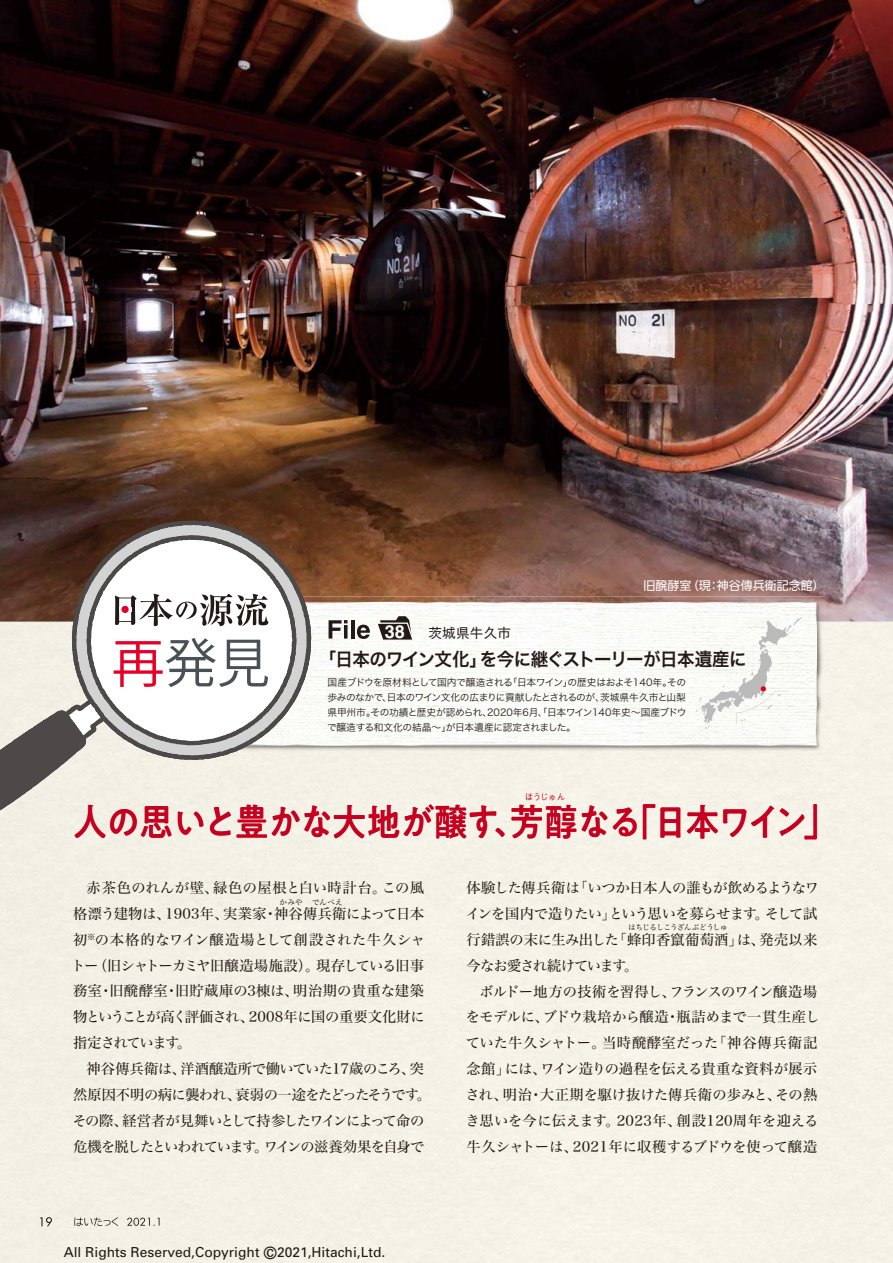
<style>
.page{position:relative;width:893px;height:1263px;background:#fff}
.page>*{position:absolute;margin:0;border:0;box-sizing:border-box;transform-origin:0 0}
.t1{font:37.5px "PA1 Gothic Std Medium 90 pv RKSJ H";letter-spacing:-.035em;color:#c70020;scale:.91 1}
.t2{font:18.3px "Hira Kaku Std N W6 90 pv RKSJ H";letter-spacing:-.04em;color:#231916;scale:.96 1}
.t3{font:700 18px "Helvetica LT Std";color:#fff}
.t4{font:14.25px/26px "Hira Min Std W4 90 pv RKSJ H";letter-spacing:-.025em;color:#231916;text-align:justify}
.t5{font:14.25px/26px "Hira Min Std W4 90 pv RKSJ H";color:#231916}
.t6{font:14.25px/26px "Hira Min Std W4 90 pv RKSJ H";letter-spacing:-.045em;color:#231916;text-align:center}
.t7{font:13.8px "Univers";color:#231916}
.t8{font:13.5px "Hira Kaku Std N W4 90 pv RKSJ H";letter-spacing:.025em;color:#231916}
.t9{font:12px "UD Shin Go Pro Regular 90 pv RKSJ H";color:#fff}
.t10{font:9.75px/15px "Hira Kaku Std N W3 90 pv RKSJ H";letter-spacing:-.035em;color:#231916;text-align:justify}
.t11{font:8.55px "Gothic BBB Pr 6 Medium 90 pv RKSJ H";letter-spacing:-.05em;color:#c70020}
.t12{font:7.5px "Hira Min Std W4 90 pv RKSJ H";letter-spacing:-.06em;color:#231916}
.t13{font:7.5px "Hira Min Std W4 90 pv RKSJ H";letter-spacing:-.04em;color:#231916}
.s1{font-size:16.95px}
</style>
<div class="page">
<svg style="left:127px;top:1217px;width:33px;height:9px"></svg>
<svg style="left:74px;top:1217px;width:45px;height:9px"></svg>
<svg style="left:40px;top:1217px;width:12px;height:9px"></svg>
<img style="left:0;top:0;width:893px;height:622px">
<img style="left:311px;top:596px;width:514px;height:157px">
<img style="left:311px;top:602px;width:506px;height:143px">
<svg style="left:696px;top:617px;width:105px;height:112px"></svg>
<svg style="left:329px;top:620px;width:19px;height:19px"></svg>
<hr style="left:351px;top:620px;width:4px;height:19px;background:#231916">
<svg style="left:357px;top:625px;width:13px;height:14px"></svg>
<svg style="left:376px;top:615px;width:38px;height:26px"></svg>
<svg style="left:0;top:521px;width:311px;height:312px;background:#aaa099"></svg>
<svg style="left:72px;top:520px;width:239px;height:240px;background:#887569"></svg>
<svg style="left:0;top:535px;width:297px;height:297px"></svg>
<div style="left:119px;top:607px;width:12px;height:5px;background:#fff"></div>
<div style="left:121px;top:606px;width:8px;height:7px;background:#e60027;border-radius:50%"></div>
<p class="t3" style="left:385px;top:621px;width:22px">38</p>
<p class="t8" style="left:428px;top:628px;width:84px">茨城県牛久市</p>
<p class="t9" style="left:643px;top:581px;width:183px">旧醗酵室（現：神谷傳兵衛記念館）</p>
<p class="t2" style="left:319px;top:652px;width:447px">「日本のワイン文化」を今に継ぐストーリーが日本遺産に</p>
<p class="t10" style="left:327px;top:676px;width:361px">国産ブドウを原材料として国内で醸造される「日本ワイン」の歴史はおよそ140年。その歩みのなかで、日本のワイン文化の広まりに貢献したとされるのが、茨城県牛久市と山梨県甲州市。その功績と歴史が認められ、2020年6月、「日本ワイン140年史～国産ブドウで醸造する和文化の結晶～」が日本遺産に認定されました。</p>
<p class="t11" style="left:525px;top:793px;width:42px">ほうじゅん</p>
<h1 class="t1" style="left:73px;top:807px;width:841px">人の思いと豊かな大地が醸す、芳醇なる「日本ワイン」</h1>
<p class="t4" style="left:71px;top:876px;width:356px;text-indent:16px">赤茶色のれんが壁、緑色の屋根と白い時計台。この風格漂う建物は、1903年、実業家･神谷傳兵衛によって日本初<sup>※</sup>の本格的なワイン醸造場として創設された牛久シャトー（旧シャトーカミヤ旧醸造場施設）。現存している旧事務室・旧醗酵室・旧貯蔵庫の3棟は、明治期の貴重な建築物ということが高く評価され、2008年に国の重要文化財に指定されています。</p>
<p class="t6" style="left:72px;top:1058px;width:360px">神谷傳兵衛は、洋酒醸造所で働いていた17歳のころ、突<br>然原因不明の病に襲われ、衰弱の一途をたどったそうです。その際、経営者が見舞いとして持参したワインによって命の危機を脱したといわれています。ワインの滋養効果を自身で</p>
<p class="t13" style="left:279px;top:899px;width:25px">かみや</p>
<p class="t13" style="left:312px;top:899px;width:32px">でんべえ</p>
<p class="t7" style="left:64px;top:1247px;width:323px">All Rights Reserved,Copyright <span class="s1">©</span>2021,Hitachi,Ltd.</p>
<p class="t4" style="left:466px;top:876px;width:355px;text-align:left">体験した傳兵衛は「いつか日本人の誰もが飲めるようなワインを国内で造りたい」という思いを募らせます。そして試行錯誤の末に生み出した「蜂印香竄葡萄酒」は、発売以来今なお愛され続けています。</p>
<p class="t5" style="left:465px;top:980px;width:356px;text-indent:14px">ボルドー地方の技術を習得し、フランスのワイン醸造場をモデルに、ブドウ栽培から醸造・瓶詰めまで一貫生産していた牛久シャトー。当時醗酵室だった「神谷傳兵衛記念館」には、ワイン造りの過程を伝える貴重な資料が展示され、明治・大正期を駆け抜けた傳兵衛の歩みと、その熱き思いを今に伝えます。2023年、創設120周年を迎える牛久シャトーは、2021年に収穫するブドウを使って醸造</p>
<p class="t12" style="left:628px;top:925px;width:101px">はちじるしこうざんぶどうしゅ</p>
</div>
